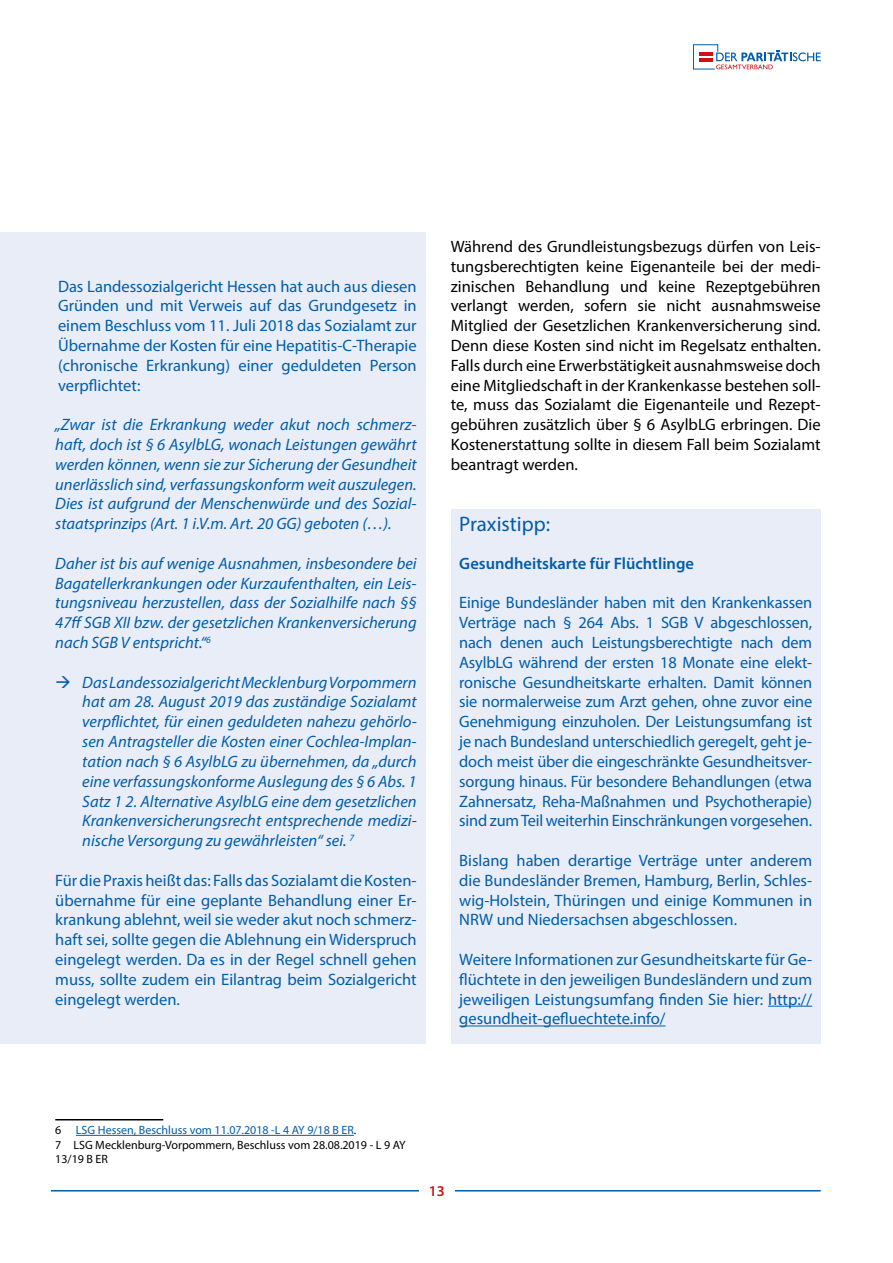
<style>
.page{position:relative;width:893px;height:1263px;background:#fff}
.page>*{position:absolute;margin:0;border:0;box-sizing:border-box;transform-origin:0 0}
.t1{font:21px "Myriad Pro";color:#005da9}
.t2{font:16.5px/19.8px "Myriad Pro";color:#005da9;text-align:justify}
.t3{font:italic 16.5px/19.8px "Myriad Pro";color:#005da9;text-align:justify}
.t4{font:16.5px/19.8px "Myriad Pro";color:#000;text-align:justify}
.t5{font:600 16.5px "Myriad Pro";color:#005da9}
.t6{font:600 15px "Myriad Pro";color:#cd1316}
.t7{font:12px/14.4px "Myriad Pro";color:#000}
.s1{color:#005da9}
</style>
<div class="page">
<hr style="left:51px;top:1190px;width:770px;height:1px;background:#005da9">
<div style="left:419px;top:1185px;width:36px;height:26px;background:#fff"></div>
<svg style="left:693px;top:44px;width:128px;height:25px"></svg>
<div style="left:0;top:232px;width:425px;height:812px;background:#e9edf8"></div>
<hr style="left:55px;top:1119px;width:108px;height:1px;background:#000">
<hr style="left:76px;top:1135px;width:278px;height:1px;background:#005da9">
<div style="left:451px;top:509px;width:370px;height:535px;background:#e9edf8"></div>
<hr style="left:768px;top:1006px;width:44px;height:1px;background:#005da9">
<hr style="left:459px;top:1025px;width:207px;height:1px;background:#005da9">
<p class="t2" style="left:58px;top:276px;width:360px">Das Landessozialgericht Hessen hat auch aus diesen Gründen und mit Verweis auf das Grundgesetz in einem Beschluss vom 11. Juli 2018 das Sozialamt zur Übernahme der Kosten für eine Hepatitis-C-Therapie (chronische Erkrankung) einer geduldeten Person verpflichtet:</p>
<p class="t3" style="left:55px;top:415px;width:363px">„Zwar ist die Erkrankung weder akut noch schmerz&shy;haft, doch ist § 6 AsylbLG, wonach Leistungen gewährt werden können, wenn sie zur Sicherung der Gesundheit unerlässlich sind, verfassungskonform weit auszulegen.<br>Dies ist aufgrund der Menschenwürde und des Sozial&shy;staatsprinzips (Art. 1 i.V.m. Art. 20 GG) geboten (…).</p>
<p class="t3" style="left:55px;top:553px;width:363px">Daher ist bis auf wenige Ausnahmen, insbesondere bei Bagatellerkrankungen oder Kurzaufenthalten, ein Leis&shy;tungsniveau herzustellen, dass der Sozialhilfe nach §§ 47ff SGB XII bzw. der gesetzlichen Krankenversicherung nach SGB V entspricht.“<sup>6</sup></p>
<p class="t3" style="left:82px;top:672px;width:336px">Das Landessozialgericht Mecklenburg Vorpommern hat am 28. August 2019 das zuständige Sozialamt verpflichtet, für einen geduldeten nahezu gehörlo&shy;sen Antragsteller die Kosten einer Cochlea-Implan&shy;tation nach § 6 AsylbLG zu übernehmen, da „durch eine verfassungskonforme Auslegung des § 6 Abs. 1<br>Satz 1 2. Alternative AsylbLG eine dem gesetzlichen Krankenversicherungsrecht entsprechende medizi&shy;nische Versorgung zu gewährleisten“ sei. <sup>7</sup></p>
<p class="t2" style="left:55px;top:870px;width:363px">Für die Praxis heißt das: Falls das Sozialamt die Kosten&shy;übernahme für eine geplante Behandlung einer Er&shy;krankung ablehnt, weil sie weder akut noch schmerz&shy;haft sei, sollte gegen die Ablehnung ein Widerspruch eingelegt werden. Da es in der Regel schnell gehen muss, sollte zudem ein Eilantrag beim Sozialgericht eingelegt werden.</p>
<p class="t4" style="left:451px;top:236px;width:371px">Während des Grundleistungsbezugs dürfen von Leis&shy;tungsberechtigten keine Eigenanteile bei der medi&shy;zinischen Behandlung und keine Rezeptgebühren verlangt werden, sofern sie nicht ausnahmsweise Mitglied der Gesetzlichen Krankenversicherung sind.<br>Denn diese Kosten sind nicht im Regelsatz enthalten.<br>Falls durch eine Erwerbstätigkeit ausnahmsweise doch eine Mitgliedschaft in der Krankenkasse bestehen soll&shy;te, muss das Sozialamt die Eigenanteile und Rezept&shy;gebühren zusätzlich über § 6 AsylbLG erbringen. Die Kostenerstattung sollte in diesem Fall beim Sozialamt beantragt werden.</p>
<p class="t1" style="left:459px;top:511px;width:92px">Praxistipp:</p>
<p class="t5" style="left:459px;top:553px;width:236px">Gesundheitskarte für Flüchtlinge</p>
<p class="t2" style="left:459px;top:593px;width:354px">Einige Bundesländer haben mit den Krankenkassen Verträge nach § 264 Abs. 1 SGB V abgeschlossen, nach denen auch Leistungsberechtigte nach dem AsylbLG während der ersten 18 Monate eine elekt&shy;ronische Gesundheitskarte erhalten. Damit können sie normalerweise zum Arzt gehen, ohne zuvor eine Genehmigung einzuholen. Der Leistungsumfang ist je nach Bundesland unterschiedlich geregelt, geht je&shy;doch meist über die eingeschränkte Gesundheitsver&shy;sorgung hinaus. Für besondere Behandlungen (etwa Zahnersatz, Reha-Maßnahmen und Psychotherapie) sind zum Teil weiterhin Einschränkungen vorgesehen.</p>
<p class="t2" style="left:459px;top:850px;width:354px">Bislang haben derartige Verträge unter anderem die Bundesländer Bremen, Hamburg, Berlin, Schles&shy;wig-Holstein, Thüringen und einige Kommunen in NRW und Niedersachsen abgeschlossen.</p>
<p class="t2" style="left:459px;top:949px;width:354px">Weitere Informationen zur Gesundheitskarte für Ge&shy;flüchtete in den jeweiligen Bundesländern und zum jeweiligen Leistungsumfang finden Sie hier: http:// gesundheit-gefluechtete.info/</p>
<p class="t7" style="left:55px;top:1123px;width:352px">6 <span class="s1">LSG Hessen, Beschluss vom 11.07.2018 -L 4 AY 9/18 B ER</span>.<br>7 LSG Mecklenburg-Vorpommern, Beschluss vom 28.08.2019 - L 9 AY<br>13/19 B ER</p>
<p class="t6" style="left:429px;top:1182px;width:18px">13</p>
</div>
